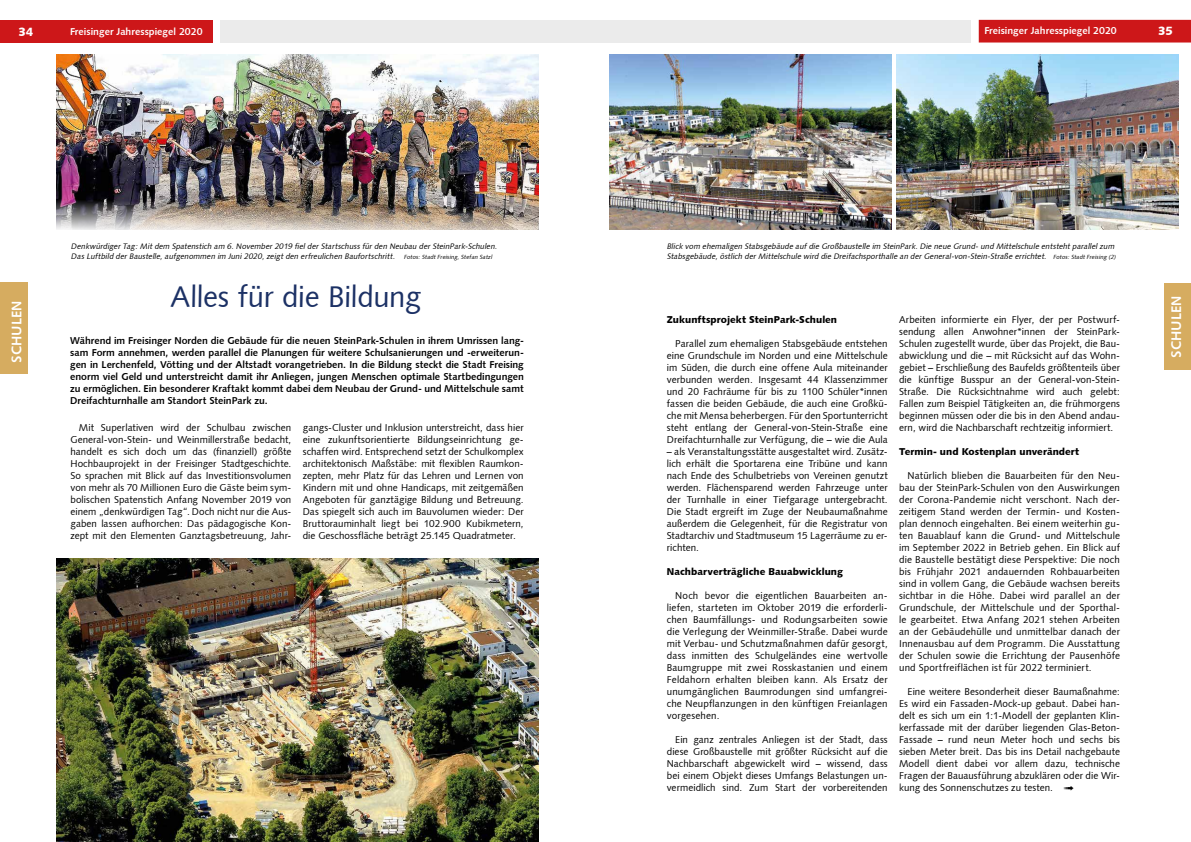
<style>
.page{position:relative;width:1191px;height:842px;background:#fff}
.page>*{position:absolute;margin:0;border:0;box-sizing:border-box;transform-origin:0 0}
.t1{font:30px "Humanist 531 BT Roman A";letter-spacing:-.01em;color:#1c3165}
.t2{font:14px "Humanist 531 BT Bold A";letter-spacing:.01em;color:#fff}
.t3{font:12px "Humanist 531 BT Black A";color:#fff}
.t4{font:10px/12px "Humanist 531 BT Roman A";letter-spacing:.005em;color:#000;text-align:justify}
.t5{font:10px/12px "Humanist 531 BT Bold A";letter-spacing:-.005em;color:#000;text-align:justify}
.t6{font:10px "Humanist 531 BT Black A";letter-spacing:.005em;color:#000}
.t7{font:10px "Humanist 531 BT Bold A";color:#fff}
.t8{font:italic 8px/9.6px "Humanist 531 BT Roman A";color:#000}
.s1{font-size:6px}
</style>
<div class="page">
<img style="left:609px;top:54px;width:282px;height:175px">
<img style="left:896px;top:54px;width:282px;height:175px">
<img style="left:57px;top:558px;width:482px;height:284px">
<img style="left:57px;top:54px;width:482px;height:175px">
<div style="left:978px;top:20px;width:213px;height:23px;background:#cd1719"></div>
<div style="left:0;top:20px;width:213px;height:23px;background:#cd1719"></div>
<div style="left:220px;top:20px;width:750px;height:23px;background:#ebebeb"></div>
<div style="left:0;top:282px;width:27px;height:92px;background:#d6ac60"></div>
<div style="left:1164px;top:283px;width:27px;height:86px;background:#d6ac60"></div>
<p class="t3" style="left:18px;top:24px;width:16px">34</p>
<p class="t3" style="left:1158px;top:23px;width:16px">35</p>
<p class="t7" style="left:70px;top:25px;width:134px">Freisinger Jahresspiegel 2020</p>
<p class="t7" style="left:984px;top:24px;width:134px">Freisinger Jahresspiegel 2020</p>
<p class="t8" style="left:71px;top:241px;width:429px">Denkwürdiger Tag: Mit dem Spatenstich am 6. November 2019 fiel der Startschuss für den Neubau der SteinPark-Schulen.<br>Das Luftbild der Baustelle, aufgenommen im Juni 2020, zeigt den erfreulichen Baufortschritt. <span class="s1">Fotos: Stadt Freising, Stefan Satzl</span></p>
<h1 class="t1" style="left:170px;top:277px;width:252px">Alles für die Bildung</h1>
<p class="t8" style="left:666px;top:241px;width:452px">Blick vom ehemaligen Stabsgebäude auf die Großbaustelle im SteinPark. Die neue Grund- und Mittelschule entsteht parallel zum<br>Stabsgebäude, östlich der Mittelschule wird die Dreifachsporthalle an der General-von-Stein-Straße errichtet. <span class="s1">Fotos: Stadt Freising (2)</span></p>
<h2 class="t2" style="left:8px;top:363px;width:64px;rotate:-90deg">SCHULEN</h2>
<h2 class="t2" style="left:1167px;top:358px;width:64px;rotate:-90deg">SCHULEN</h2>
<p class="t4" style="left:899px;top:313px;width:222px">Arbeiten informierte ein Flyer, der per Postwurf&shy;sendung allen Anwohner*innen der SteinPark-Schulen zugestellt wurde, über das Projekt, die Bau&shy;abwicklung und die – mit Rücksicht auf das Wohn&shy;gebiet – Erschließung des Baufelds größtenteils über die künftige Busspur an der General-von-Stein-Straße. Die Rücksichtnahme wird auch gelebt:<br>Fallen zum Beispiel Tätigkeiten an, die frühmorgens beginnen müssen oder die bis in den Abend andau&shy;ern, wird die Nachbarschaft rechtzeitig informiert.</p>
<p class="t6" style="left:899px;top:445px;width:181px">Termin- und Kostenplan unverändert</p>
<p class="t4" style="left:899px;top:469px;width:222px;text-indent:9px">Natürlich blieben die Bauarbeiten für den Neu&shy;bau der SteinPark-Schulen von den Auswirkungen der Corona-Pandemie nicht verschont. Nach der&shy;zeitigem Stand werden der Termin- und Kosten&shy;plan dennoch eingehalten. Bei einem weiterhin gu&shy;ten Bauablauf kann die Grund- und Mittelschule im September 2022 in Betrieb gehen. Ein Blick auf die Baustelle bestätigt diese Perspektive: Die noch bis Frühjahr 2021 andauernden Rohbauarbeiten sind in vollem Gang, die Gebäude wachsen bereits sichtbar in die Höhe. Dabei wird parallel an der Grundschule, der Mittelschule und der Sporthal&shy;le gearbeitet. Etwa Anfang 2021 stehen Arbeiten an der Gebäudehülle und unmittelbar danach der Innenausbau auf dem Programm. Die Ausstattung der Schulen sowie die Errichtung der Pausenhöfe und Sportfreiflächen ist für 2022 terminiert.</p>
<p class="t4" style="left:899px;top:685px;width:222px;text-indent:8px">Eine weitere Besonderheit dieser Baumaßnahme:<br>Es wird ein Fassaden-Mock-up gebaut. Dabei han&shy;delt es sich um ein 1:1-Modell der geplanten Klin&shy;kerfassade mit der darüber liegenden Glas-Beton-Fassade – rund neun Meter hoch und sechs bis sieben Meter breit. Das bis ins Detail nachgebaute Modell dient dabei vor allem dazu, technische Fragen der Bauausführung abzuklären oder die Wir&shy;kung des Sonnenschutzes zu testen.</p>
<p class="t6" style="left:667px;top:313px;width:172px">Zukunftsprojekt SteinPark-Schulen</p>
<p class="t4" style="left:667px;top:337px;width:222px;text-indent:8px">Parallel zum ehemaligen Stabsgebäude entstehen eine Grundschule im Norden und eine Mittelschule im Süden, die durch eine offene Aula miteinander verbunden werden. Insgesamt 44 Klassenzimmer und 20 Fachräume für bis zu 1100 Schüler*innen fassen die beiden Gebäude, die auch eine Großkü&shy;che mit Mensa beherbergen. Für den Sportunterricht steht entlang der General-von-Stein-Straße eine Dreifachturnhalle zur Verfügung, die – wie die Aula</p>
<p class="t4" style="left:667px;top:445px;width:222px">– als Veranstaltungsstätte ausgestaltet wird. Zusätz&shy;lich erhält die Sportarena eine Tribüne und kann nach Ende des Schulbetriebs von Vereinen genutzt werden. Flächensparend werden Fahrzeuge unter der Turnhalle in einer Tiefgarage untergebracht.<br>Die Stadt ergreift im Zuge der Neubaumaßnahme außerdem die Gelegenheit, für die Registratur von Stadtarchiv und Stadtmuseum 15 Lagerräume zu er&shy;richten.</p>
<p class="t6" style="left:667px;top:565px;width:178px">Nachbarverträgliche Bauabwicklung</p>
<p class="t4" style="left:667px;top:589px;width:222px;text-indent:9px">Noch bevor die eigentlichen Bauarbeiten an&shy;liefen, starteten im Oktober 2019 die erforderli&shy;chen Baumfällungs- und Rodungsarbeiten sowie die Verlegung der Weinmiller-Straße. Dabei wurde mit Verbau- und Schutzmaßnahmen dafür gesorgt, dass inmitten des Schulgeländes eine wertvolle Baumgruppe mit zwei Rosskastanien und einem Feldahorn erhalten bleiben kann. Als Ersatz der unumgänglichen Baumrodungen sind umfangrei&shy;che Neupflanzungen in den künftigen Freianlagen vorgesehen.</p>
<p class="t4" style="left:667px;top:733px;width:222px;text-indent:8px">Ein ganz zentrales Anliegen ist der Stadt, dass diese Großbaustelle mit größter Rücksicht auf die Nachbarschaft abgewickelt wird – wissend, dass bei einem Objekt dieses Umfangs Belastungen un&shy;vermeidlich sind. Zum Start der vorbereitenden</p>
<p class="t5" style="left:70px;top:335px;width:455px">Während im Freisinger Norden die Gebäude für die neuen SteinPark-Schulen in ihrem Umrissen lang&shy;sam Form annehmen, werden parallel die Planungen für weitere Schulsanierungen und -erweiterun&shy;gen in Lerchenfeld, Vötting und der Altstadt vorangetrieben. In die Bildung steckt die Stadt Freising enorm viel Geld und unterstreicht damit ihr Anliegen, jungen Menschen optimale Startbedingungen zu ermöglichen. Ein besonderer Kraftakt kommt dabei dem Neubau der Grund- und Mittelschule samt Dreifachturnhalle am Standort SteinPark zu.</p>
<p class="t4" style="left:70px;top:421px;width:222px;text-indent:8px">Mit Superlativen wird der Schulbau zwischen General-von-Stein- und Weinmillerstraße bedacht, handelt es sich doch um das (finanziell) größte Hochbauprojekt in der Freisinger Stadtgeschichte.<br>So sprachen mit Blick auf das Investitionsvolumen von mehr als 70 Millionen Euro die Gäste beim sym&shy;bolischen Spatenstich Anfang November 2019 von einem „denkwürdigen Tag“. Doch nicht nur die Aus&shy;gaben lassen aufhorchen: Das pädagogische Kon&shy;zept mit den Elementen Ganztagsbetreuung, Jahr-</p>
<p class="t4" style="left:303px;top:421px;width:222px">gangs-Cluster und Inklusion unterstreicht, dass hier eine zukunftsorientierte Bildungseinrichtung ge&shy;schaffen wird. Entsprechend setzt der Schulkomplex architektonisch Maßstäbe: mit flexiblen Raumkon&shy;zepten, mehr Platz für das Lehren und Lernen von Kindern mit und ohne Handicaps, mit zeitgemäßen Angeboten für ganztägige Bildung und Betreuung.<br>Das spiegelt sich auch im Bauvolumen wieder: Der Bruttorauminhalt liegt bei 102.900 Kubikmetern, die Geschossfläche beträgt 25.145 Quadratmeter.</p>
</div>
